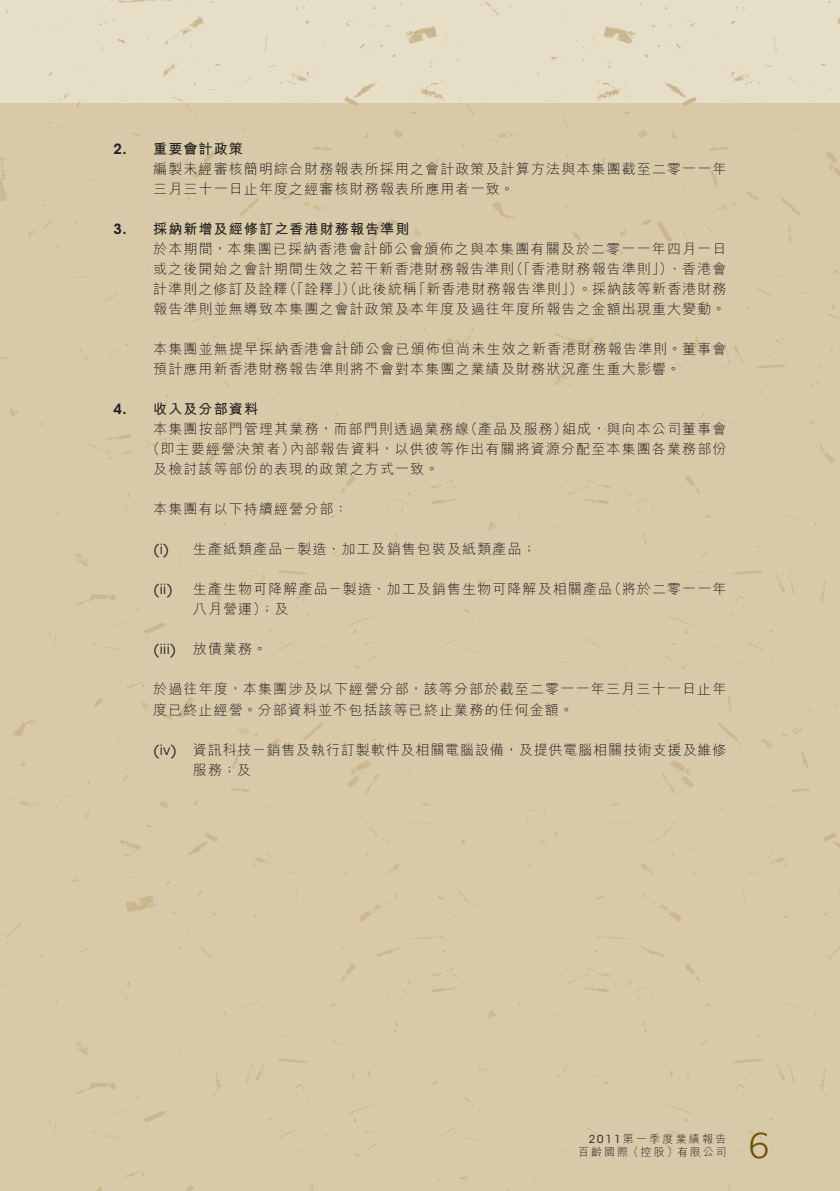
<style>
.page{position:relative;width:840px;height:1191px;background:#fff}
.page>*{position:absolute;margin:0;border:0;box-sizing:border-box;transform-origin:0 0}
.t1{font:300 37px "Formata";color:#6e5200}
.t2{font:14px/20px "M Hei HK Light B5 pc H";letter-spacing:.08em;color:#231f20}
.t3{font:14px "M Hei HK Bold B5 pc H";letter-spacing:.08em;color:#231f20}
.t4{font:14px "ITC Avant Garde Std";color:#231f20}
.t5{font:11px/12.4px "M Hei HK Light B5 pc H";letter-spacing:.2em;color:#231f20;text-align:right}
.s1{font-family:"ITC Avant Garde Std";font-weight:600}
.s2{font-family:"ITC Avant Garde Std"}
.s3{font-family:"M Hei HK Light B5 pc H"}
</style>
<div class="page">
<img style="left:0;top:0;width:839px;height:1190px">
<p class="t3" style="left:113px;top:144px;width:131px"><span class="s1">2.</span> 重要會計政策</p>
<p class="t2" style="left:153px;top:161px;width:574px">編製未經審核簡明綜合財務報表所採用之會計政策及計算方法與本集團截至二零一一年三月三十一日止年度之經審核財務報表所應用者一致。</p>
<p class="t3" style="left:113px;top:224px;width:297px"><span class="s1">3.</span> 採納新增及經修訂之香港財務報告準則</p>
<p class="t2" style="left:153px;top:241px;width:574px;text-align:justify">於本期間，本集團已採納香港會計師公會頒佈之與本集團有關及於二零一一年四月一日或之後開始之會計期間生效之若干新香港財務報告準則（「香港財務報告準則」）、香港會計準則之修訂及詮釋（「詮釋」）（此後統稱「新香港財務報告準則」）。採納該等新香港財務報告準則並無導致本集團之會計政策及本年度及過往年度所報告之金額出現重大變動。</p>
<p class="t2" style="left:153px;top:341px;width:574px">本集團並無提早採納香港會計師公會已頒佈但尚未生效之新香港財務報告準則。董事會預計應用新香港財務報告準則將不會對本集團之業績及財務狀況產生重大影響。</p>
<p class="t3" style="left:113px;top:404px;width:146px"><span class="s1">4.</span> 收入及分部資料</p>
<p class="t2" style="left:153px;top:421px;width:574px">本集團按部門管理其業務，而部門則透過業務線（產品及服務）組成，與向本公司董事會</p>
<p class="t2" style="left:146px;top:441px;width:581px">（即主要經營決策者）內部報告資料，以供彼等作出有關將資源分配至本集團各業務部份</p>
<p class="t2" style="left:153px;top:461px;width:287px">及檢討該等部份的表現的政策之方式一致。</p>
<p class="t2" style="left:153px;top:501px;width:196px">本集團有以下持續經營分部：</p>
<p class="t2" style="left:153px;top:541px;width:384px"><span class="s2">(i)</span> 生產紙類產品－製造、加工及銷售包裝及紙類產品；</p>
<p class="t4" style="left:153px;top:581px;width:21px">(ii)</p>
<p class="t2" style="left:193px;top:581px;width:534px">生產生物可降解產品－製造、加工及銷售生物可降解及相關產品（將於二零一一年八月營運）；及</p>
<p class="t4" style="left:153px;top:641px;width:115px">(iii) <span class="s3">放債業務。</span></p>
<p class="t2" style="left:153px;top:681px;width:574px">於過往年度，本集團涉及以下經營分部，該等分部於截至二零一一年三月三十一日止年度已終止經營。分部資料並不包括該等已終止業務的任何金額。</p>
<p class="t2" style="left:193px;top:741px;width:534px;text-indent:-40px"><span class="s2">(iv)</span> 資訊科技－銷售及執行訂製軟件及相關電腦設備，及提供電腦相關技術支援及維修服務；及</p>
<p class="t5" style="left:578px;top:1134px;width:149px"><span class="s2">2011</span>第一季度業績報告百齡國際（控股）有限公司</p>
<h1 class="t1" style="left:747px;top:1123px;width:23px">6</h1>
</div>
